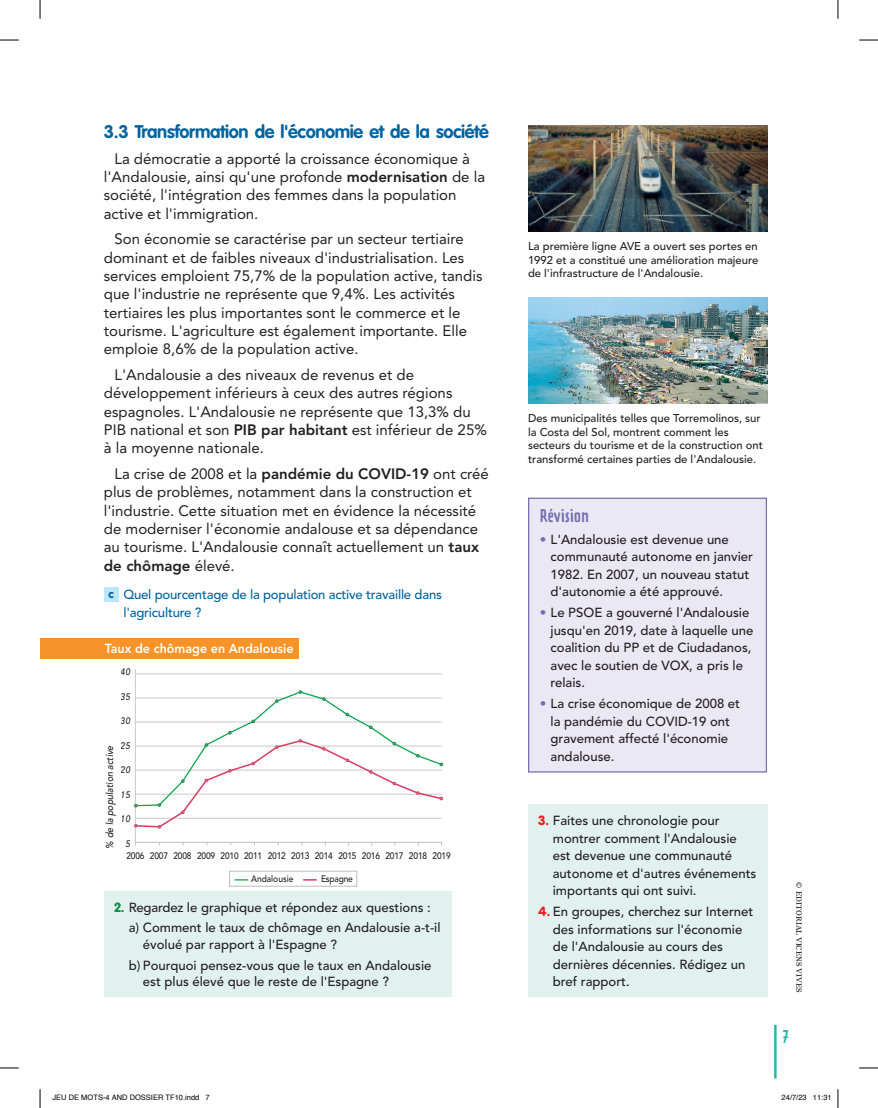
<style>
.page{position:relative;width:878px;height:1108px;background:#fff}
.page>*{position:absolute;margin:0;border:0;box-sizing:border-box;transform-origin:0 0}
.t1{font:700 18.12px "VAG Rounded";letter-spacing:-.02em;color:#01639f}
.t2{font:16.25px "Prater Sans One";letter-spacing:-.01em;color:#756fb3}
.t3{font:16.25px "Prater Sans One";color:#24bca4}
.t4{font:15px/18.4px "Avenir LT Std";color:#231f20}
.t5{font:500 13.12px/17.5px "Avenir LT Std";color:#231f20}
.t6{font:500 13.12px/17.5px "Avenir LT Std";letter-spacing:-.015em;color:#01639f}
.t7{font:800 13.12px "Avenir LT Std";color:#fff;scale:.95 1}
.t8{font:500 11.25px/13.8px "Avenir LT Std";color:#231f20;text-align:justify}
.t9{font:italic 500 10px "Avenir LT Std";color:#231f20;scale:.9 1}
.t10{font:500 9.38px "Avenir LT Std";letter-spacing:-.02em;color:#231f20;scale:.9 1}
.t11{font:italic 500 9.38px "Avenir LT Std";color:#231f20;scale:.9 1}
.t12{font:500 9.38px "Avenir LT Std";color:#231f20;scale:.9 1}
.t13{font:7.5px "Helvetica";color:#000}
.t14{font:7.5px "Times Europa";color:#231f20}
.s1{font-weight:800}
.s2{font-family:"VAG Rounded";font-weight:900;font-size:11.25px}
.s3{font-family:"VAG Rounded";font-weight:900;color:#0e8e49}
.s4{color:#756fb3}
.s5{font-family:"VAG Rounded";font-weight:900;color:#ee1d23}
</style>
<div class="page">
<hr style="left:773px;top:1024px;width:3px;height:54px;background:#24bca4">
<div style="left:528px;top:804px;width:238px;height:193px;background:#e1f2ee"></div>
<div style="left:104px;top:891px;width:347px;height:106px;background:#e1f2ee"></div>
<img style="left:528px;top:125px;width:238px;height:106px">
<div style="left:104px;top:588px;width:14px;height:14px;background:#bce6fa"></div>
<img style="left:528px;top:297px;width:238px;height:107px">
<div style="left:528px;top:498px;width:238px;height:274px;background:#e9e8f3"></div>
<div style="left:528px;top:497px;width:238px;height:275px;border:1px solid #756fb3"></div>
<svg style="left:135px;top:669px;width:307px;height:173px"></svg>
<hr style="left:135px;top:842px;width:306px;height:1px;background:#c7c8ca">
<hr style="left:135px;top:673px;width:306px;height:1px;background:#c7c8ca">
<svg style="left:134px;top:690px;width:309px;height:138px"></svg>
<div style="left:229px;top:871px;width:128px;height:15px;border:1px solid #bcbdc0"></div>
<svg style="left:235px;top:879px;width:13px;height:1px"></svg>
<svg style="left:303px;top:879px;width:13px;height:1px"></svg>
<div style="left:40px;top:638px;width:259px;height:20px;background:#f79328"></div>
<svg style="left:0;top:40px;width:19px;height:1px"></svg>
<svg style="left:859px;top:40px;width:18px;height:1px"></svg>
<svg style="left:0;top:1067px;width:19px;height:1px"></svg>
<svg style="left:859px;top:1067px;width:18px;height:1px"></svg>
<svg style="left:40px;top:0;width:1px;height:19px"></svg>
<svg style="left:40px;top:1089px;width:1px;height:19px"></svg>
<svg style="left:837px;top:0;width:1px;height:19px"></svg>
<svg style="left:837px;top:1089px;width:1px;height:19px"></svg>
<p class="t1" style="left:104px;top:121px;width:386px">3.3 Transformation de l'économie et de la société</p>
<p class="t4" style="left:104px;top:149px;width:382px;text-indent:11px">La démocratie a apporté la croissance économique à l'Andalousie, ainsi qu'une profonde <span class="s1">modernisation</span> de la société, l'intégration des femmes dans la population active et l'immigration.</p>
<p class="t4" style="left:104px;top:230px;width:380px;text-indent:11px">Son économie se caractérise par un secteur tertiaire dominant et de faibles niveaux d'industrialisation. Les services emploient 75,7% de la population active, tandis que l'industrie ne représente que 9,4%. Les activités tertiaires les plus importantes sont le commerce et le tourisme. L'agriculture est également importante. Elle emploie 8,6% de la population active.</p>
<p class="t4" style="left:104px;top:366px;width:384px;text-indent:11px">L'Andalousie a des niveaux de revenus et de développement inférieurs à ceux des autres régions espagnoles. L'Andalousie ne représente que 13,3% du PIB national et son <span class="s1">PIB par habitant</span> est inférieur de 25% à la moyenne nationale.</p>
<p class="t4" style="left:104px;top:464px;width:386px;text-indent:11px">La crise de 2008 et la <span class="s1">pandémie du COVID-19</span> ont créé plus de problèmes, notamment dans la construction et l'industrie. Cette situation met en évidence la nécessité de moderniser l'économie andalouse et sa dépendance au tourisme. L'Andalousie connaît actuellement un <span class="s1">taux de chômage</span> élevé.</p>
<p class="t6" style="left:123px;top:586px;width:320px;text-indent:-15px"><span class="s2">c</span> Quel pourcentage de la population active travaille dans l'agriculture ?</p>
<p class="t7" style="left:105px;top:640px;width:200px">Taux de chômage en Andalousie</p>
<p class="t11" style="left:121px;top:666px;width:12px">40</p>
<p class="t11" style="left:121px;top:691px;width:12px">35</p>
<p class="t11" style="left:121px;top:715px;width:12px">30</p>
<p class="t11" style="left:121px;top:740px;width:12px">25</p>
<p class="t9" style="left:104px;top:848px;width:116px;rotate:-90deg">% de la population active</p>
<p class="t11" style="left:121px;top:764px;width:12px">20</p>
<p class="t11" style="left:121px;top:789px;width:12px">15</p>
<p class="t11" style="left:121px;top:813px;width:12px">10</p>
<p class="t11" style="left:125px;top:838px;width:7px">5</p>
<p class="t10" style="left:126px;top:850px;width:362px">2006 2007 2008 2009 2010 2011 2012 2013 2014 2015 2016 2017 2018 2019</p>
<p class="t12" style="left:251px;top:873px;width:49px">Andalousie</p>
<p class="t10" style="left:321px;top:873px;width:37px">Espagne</p>
<p class="t5" style="left:129px;top:897px;width:313px;line-height:20.4px;text-indent:-14px"><span class="s3">2.</span> Regardez le graphique et répondez aux questions : a) Comment le taux de chômage en Andalousie a-t-il</p>
<p class="t5" style="left:129px;top:934px;width:304px;line-height:20.4px;text-indent:14px">évolué par rapport à l'Espagne ?<br>b) Pourquoi pensez-vous que le taux en Andalousie</p>
<p class="t5" style="left:143px;top:973px;width:248px">est plus élevé que le reste de l'Espagne ?</p>
<p class="t8" style="left:528px;top:239px;width:232px">La première ligne AVE a ouvert ses portes en 1992 et a constitué une amélioration majeure de l'infrastructure de l'Andalousie.</p>
<p class="t8" style="left:528px;top:411px;width:236px;text-align:left">Des municipalités telles que Torremolinos, sur la Costa del Sol, montrent comment les secteurs du tourisme et de la construction ont transformé certaines parties de l'Andalousie.</p>
<p class="t2" style="left:539px;top:506px;width:50px">Révision</p>
<p class="t5" style="left:550px;top:530px;width:204px;text-indent:-11px"><span class="s4">•</span> L'Andalousie est devenue une communauté autonome en janvier<br>1982. En 2007, un nouveau statut d'autonomie a été approuvé.</p>
<p class="t5" style="left:550px;top:604px;width:204px;text-indent:-11px"><span class="s4">•</span> Le PSOE a gouverné l'Andalousie jusqu'en 2019, date à laquelle une coalition du PP et de Ciudadanos, avec le soutien de VOX, a pris le relais.</p>
<p class="t5" style="left:550px;top:695px;width:191px;text-indent:-11px"><span class="s4">•</span> La crise économique de 2008 et la pandémie du COVID-19 ont gravement affecté l'économie andalouse.</p>
<p class="t5" style="left:552px;top:812px;width:205px;text-indent:-14px"><span class="s5">3.</span> Faites une chronologie pour montrer comment l'Andalousie est devenue une communauté autonome et d'autres événements importants qui ont suivi.</p>
<p class="t5" style="left:552px;top:903px;width:202px;text-indent:-14px"><span class="s5">4.</span> En groupes, cherchez sur Internet des informations sur l'économie de l'Andalousie au cours des dernières décennies. Rédigez un bref rapport.</p>
<p class="t14" style="left:803px;top:882px;width:112px;rotate:90deg">© EDITORIAL VICENS VIVES</p>
<p class="t3" style="left:782px;top:1027px;width:8px">7</p>
<p class="t13" style="left:53px;top:1092px;width:159px">JEU DE MOTS-4 AND DOSSIER TF10.indd 7</p>
<p class="t13" style="left:781px;top:1092px;width:52px">24/7/23 11:31</p>
</div>
